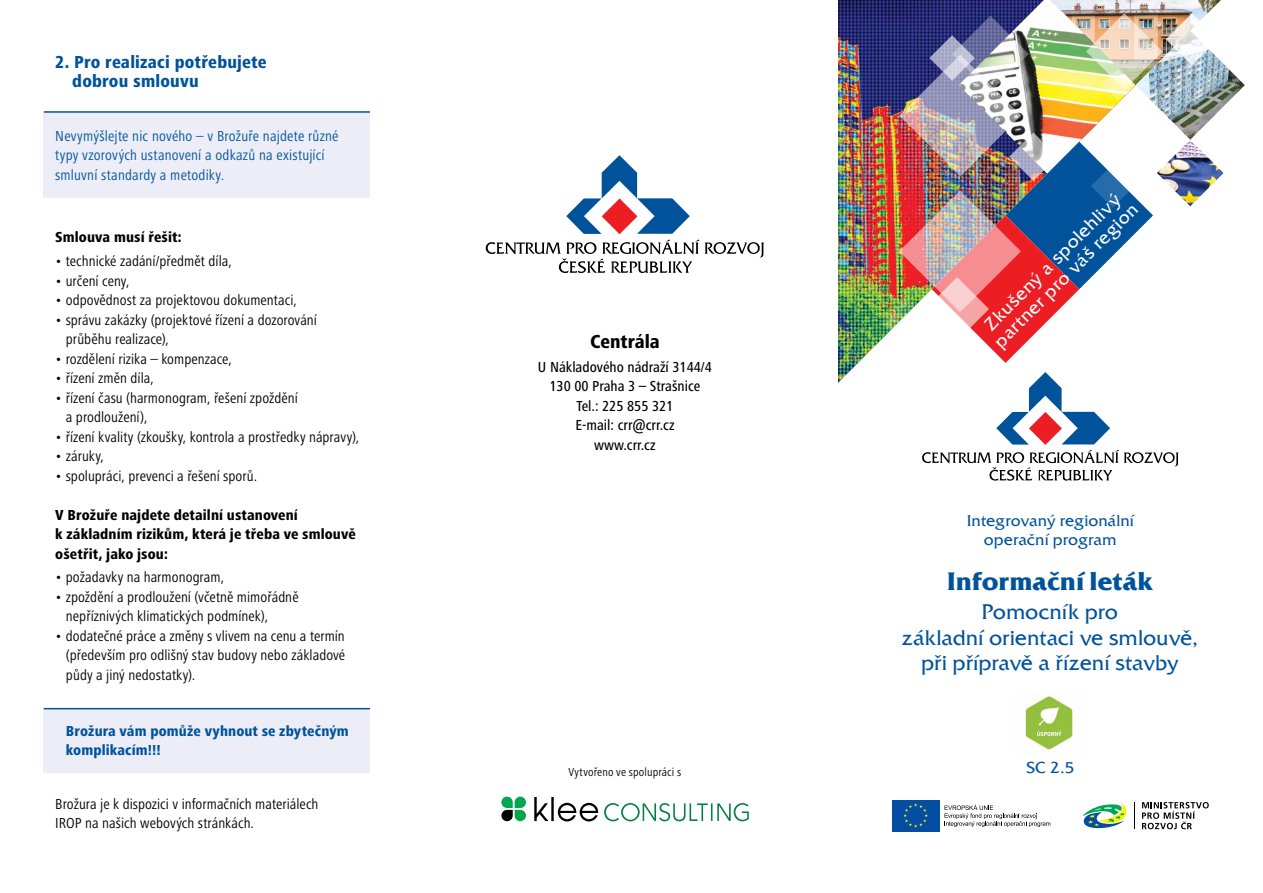
<style>
.page{position:relative;width:1263px;height:893px;background:#fff}
.page>*{position:absolute;margin:0;border:0;box-sizing:border-box;transform-origin:0 0}
.t1{font:700 25.5px "Friz Quadrata Com";color:#00539b}
.t2{font:21px/25.2px "Friz Quadrata Com";letter-spacing:-.005em;color:#00539b;text-align:center}
.t3{font:800 condensed 19.5px "Frutiger Next LTW1 G";color:#000}
.t4{font:800 condensed 18px/19.5px "Frutiger Next LTW1 G";letter-spacing:.01em;color:#00539b}
.t5{font:18px/18.9px "Friz Quadrata Com";color:#fff}
.t6{font:15.75px/18.9px "Friz Quadrata Com";color:#00539b;text-align:center}
.t7{font:condensed 15px/19.5px "Frutiger Next LTW1 G";letter-spacing:.005em;color:#000}
.t8{font:condensed 15px/19.5px "Frutiger Next LTW1 G";letter-spacing:.015em;color:#00539b}
.t9{font:800 condensed 15px/19.5px "Frutiger Next LTW1 G";letter-spacing:.005em;color:#000}
.t10{font:500 condensed 15px/19.5px "Frutiger Next LTW1 G";color:#000;text-align:center}
.t11{font:800 condensed 15px/19.5px "Frutiger Next LTW1 G";letter-spacing:.01em;color:#00539b}
.t12{font:condensed 12px "Frutiger Next LTW1 G";letter-spacing:.01em;color:#000}
</style>
<div class="page">
<div style="left:44px;top:112px;width:326px;height:86px;background:#ecedf6"></div>
<svg style="left:922px;top:421px;width:257px;height:60px"></svg>
<svg style="left:944px;top:804px;width:106px;height:23px"></svg>
<div style="left:892px;top:800px;width:47px;height:31px;background:#034ea2"></div>
<svg style="left:903px;top:803px;width:25px;height:25px"></svg>
<svg style="left:1142px;top:802px;width:67px;height:27px"></svg>
<svg style="left:1082px;top:803px;width:45px;height:26px"></svg>
<svg style="left:1134px;top:802px;width:1px;height:27px"></svg>
<img style="left:838px;top:0;width:265px;height:421px">
<img style="left:959px;top:0;width:91px;height:13px">
<img style="left:1050px;top:0;width:171px;height:13px">
<img style="left:1218px;top:58px;width:27px;height:54px">
<img style="left:1218px;top:167px;width:5px;height:12px">
<img style="left:880px;top:13px;width:338px;height:350px">
<hr style="left:44px;top:111px;width:326px;height:2px;background:#00539b">
<div style="left:44px;top:709px;width:326px;height:64px;background:#ecedf6"></div>
<hr style="left:44px;top:708px;width:326px;height:1px;background:#00539b">
<img style="left:1025px;top:696px;width:48px;height:54px">
<svg style="left:486px;top:155px;width:278px;height:118px"></svg>
<svg style="left:501px;top:797px;width:25px;height:24px"></svg>
<svg style="left:604px;top:803px;width:145px;height:18px"></svg>
<svg style="left:534px;top:797px;width:64px;height:24px"></svg>
<p class="t4" style="left:72px;top:52px;width:196px;text-indent:-17px">2. Pro realizaci potřebujete dobrou smlouvu</p>
<p class="t8" style="left:55px;top:126px;width:285px">Nevymýšlejte nic nového – v Brožuře najdete různé typy vzorových ustanovení a odkazů na existující smluvní standardy a metodiky.</p>
<p class="t9" style="left:55px;top:228px;width:128px">Smlouva musí řešit:</p>
<p class="t7" style="left:55px;top:251px;width:178px">• technické zadání/předmět díla,</p>
<p class="t7" style="left:55px;top:271px;width:76px">• určení ceny,</p>
<p class="t7" style="left:55px;top:290px;width:243px">• odpovědnost za projektovou dokumentaci,</p>
<p class="t7" style="left:66px;top:310px;width:253px;text-indent:-11px">• správu zakázky (projektové řízení a dozorování průběhu realizace),</p>
<p class="t7" style="left:55px;top:349px;width:178px">• rozdělení rizika – kompenzace,</p>
<p class="t7" style="left:55px;top:368px;width:100px">• řízení změn díla,</p>
<p class="t7" style="left:66px;top:388px;width:234px;text-indent:-11px">• řízení času (harmonogram, řešení zpoždění a prodloužení),</p>
<p class="t7" style="left:55px;top:427px;width:306px">• řízení kvality (zkoušky, kontrola a prostředky nápravy),</p>
<p class="t7" style="left:55px;top:446px;width:50px">• záruky,</p>
<p class="t7" style="left:55px;top:466px;width:203px">• spolupráci, prevenci a řešení sporů.</p>
<p class="t9" style="left:55px;top:505px;width:302px">V Brožuře najdete detailní ustanovení<br>k základním rizikům, která je třeba ve smlouvě ošetřit, jako jsou:</p>
<p class="t7" style="left:55px;top:568px;width:170px">• požadavky na harmonogram,</p>
<p class="t7" style="left:66px;top:587px;width:234px;text-indent:-11px">• zpoždění a prodloužení (včetně mimořádně nepříznivých klimatických podmínek),</p>
<p class="t7" style="left:66px;top:626px;width:281px;text-align:justify;text-indent:-11px">• dodatečné práce a změny s vlivem na cenu a termín (především pro odlišný stav budovy nebo základové půdy a jiný nedostatky).</p>
<p class="t11" style="left:66px;top:721px;width:284px">Brožura vám pomůže vyhnout se zbytečným komplikacím!!!</p>
<p class="t7" style="left:55px;top:794px;width:265px">Brožura je k dispozici v informačních materiálech<br>IROP na našich webových stránkách.</p>
<h3 class="t3" style="left:590px;top:330px;width:71px">Centrála</h3>
<p class="t10" style="left:538px;top:357px;width:175px">U Nákladového nádraží 3144/4<br>130 00 Praha 3 – Strašnice<br>Tel.: 225 855 321<br>E-mail: crr@crr.cz<br>www.crr.cz</p>
<p class="t12" style="left:568px;top:765px;width:114px">Vytvořeno ve spolupráci s</p>
<p class="t5" style="left:976px;top:324px;width:197px;rotate:-45deg">Zkušený a spolehlivý partner pro váš region</p>
<p class="t6" style="left:967px;top:511px;width:169px">Integrovaný regionální operační program</p>
<h1 class="t1" style="left:947px;top:566px;width:208px">Informační leták</h1>
<h2 class="t2" style="left:902px;top:599px;width:297px">Pomocník pro<br>základní orientaci ve smlouvě, při přípravě a řízení stavby</h2>
<p class="t6" style="left:1026px;top:758px;width:50px">SC 2.5</p>
</div>
